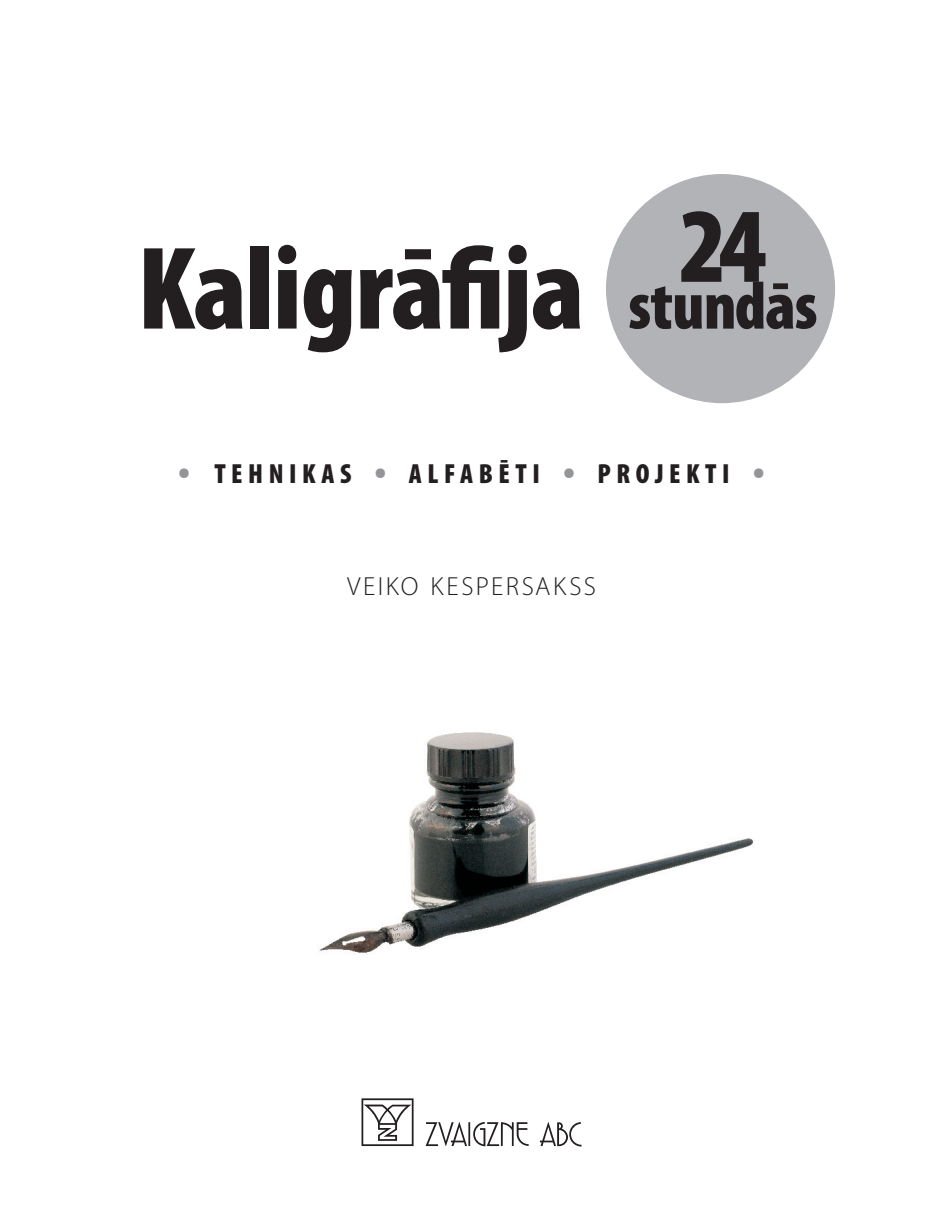
<style>
.page{position:relative;width:943px;height:1221px;background:#fff}
.page>*{position:absolute;margin:0;border:0;box-sizing:border-box;transform-origin:0 0}
.t1{font:900 condensed 118.83px "Myriad Pro";letter-spacing:-.01em;color:#231f20}
.t2{font:900 condensed 107.1px "Myriad Pro";color:#231f20}
.t3{font:900 condensed 27.82px "Myriad Pro";letter-spacing:.2em;color:#231f20}
.t4{font:300 26.25px "Myriad Pro";letter-spacing:.09em;color:#231f20}
.s1{font-size:67.9px}
.s2{font-weight:700;font-size:43.93px;color:#939598}
</style>
<div class="page">
<img style="left:319px;top:732px;width:434px;height:221px">
<svg style="left:361px;top:1098px;width:220px;height:48px"></svg>
<div style="left:606px;top:174px;width:229px;height:229px;background:#b2b3b7;border-radius:50%"></div>
<h2 class="t2" style="left:679px;top:186px;width:89px">24</h2>
<h1 class="t1" style="left:137px;top:223px;width:681px">Kaligrāfija <span class="s1">stundās</span></h1>
<p class="t3" style="left:178px;top:458px;width:588px"><span class="s2">•</span> TEHNIKAS <span class="s2">•</span> ALFABĒTI <span class="s2">•</span> PROJEKTI <span class="s2">•</span></p>
<p class="t4" style="left:347px;top:571px;width:250px">VEIKO KESPERSAKSS</p>
</div>
